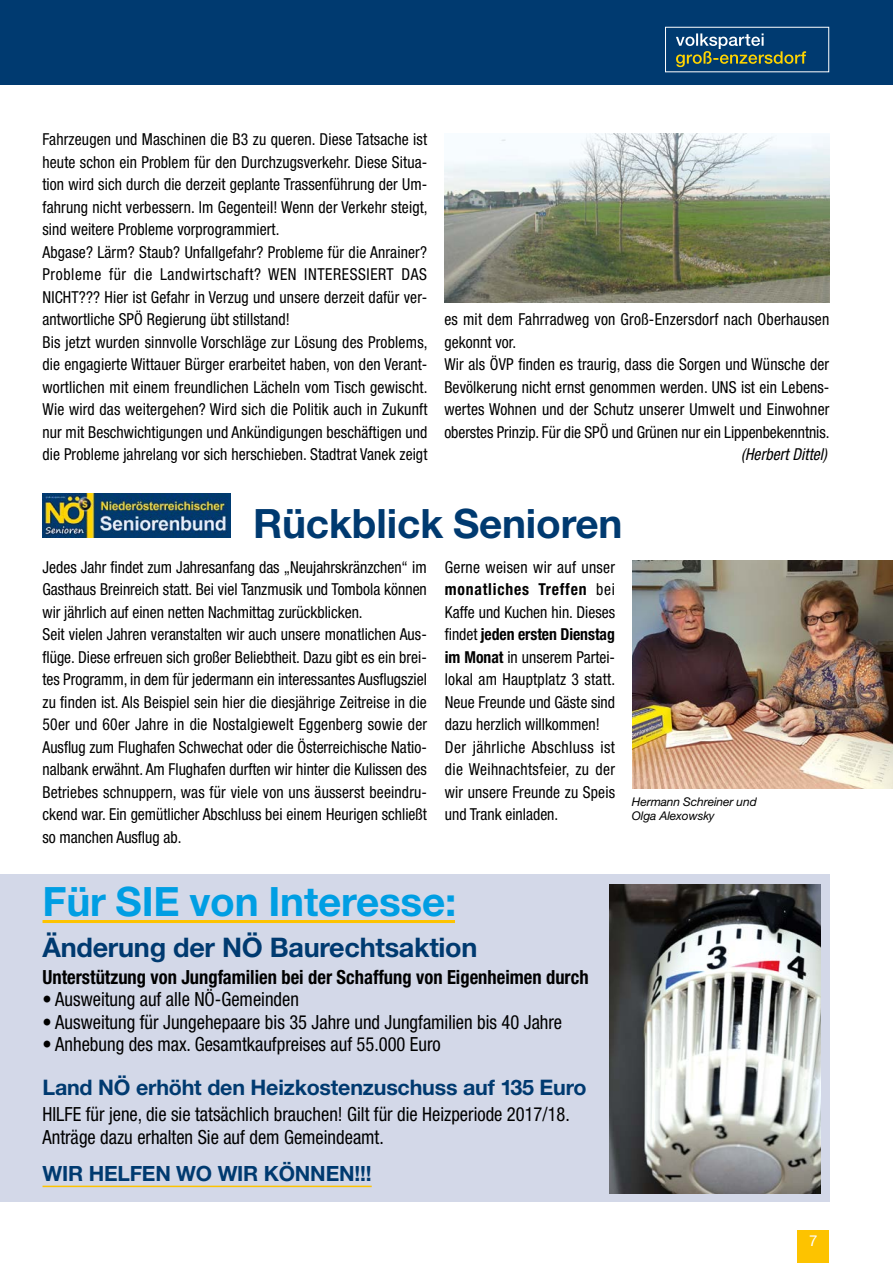
<style>
.page{position:relative;width:893px;height:1263px;background:#fff}
.page>*{position:absolute;margin:0;border:0;box-sizing:border-box;transform-origin:0 0}
.Head{font:700 40.5px "Helvetica Neue LT Std";letter-spacing:-.005em;color:#009ee3}
.Head-2{font:700 40.5px "Helvetica Neue LT Std";letter-spacing:-.005em;color:#003a70}
.Subhead{font:700 27px "Helvetica Neue LT Std";letter-spacing:-.01em;color:#003a70}
.Subhead-2{font:700 21.45px "Helvetica Neue LT Std";letter-spacing:-.01em;color:#003a70}
.Subhead_mit_Linie{font:700 21px "Helvetica Neue LT Std";letter-spacing:-.01em;color:#003a70}
.Copy_2017{font:condensed 19.5px/22.5px "Helvetica Neue LT Std";color:#000;scale:.95 1}
.Copy_2017-2{font:700 condensed 19.5px "Helvetica Neue LT Std";color:#000;scale:.95 1}
.Copy_2017-3{font:condensed 16.5px/22.5px "Helvetica Neue LT Std";letter-spacing:.005em;color:#000;text-align:justify;scale:.95 1}
.t1{font:15px "Helvetica Neue";color:#fff}
.BUs{font:italic 12px/14.2px "Helvetica Neue LT Std";letter-spacing:-.01em;color:#000}
.s1{font-style:italic}
.s2{font-weight:700}
</style>
<div class="page">
<div style="left:0;top:0;width:893px;height:85px;background:#003a70"></div>
<svg style="left:665px;top:27px;width:164px;height:46px"></svg>
<div style="left:0;top:875px;width:829px;height:327px;background:#d3d8e8"></div>
<hr style="left:43px;top:1185px;width:329px;height:2px;background:#fdc300">
<img style="left:610px;top:884px;width:211px;height:310px">
<hr style="left:43px;top:920px;width:412px;height:3px;background:#fdc300">
<img style="left:43px;top:493px;width:188px;height:45px">
<div style="left:798px;top:1231px;width:31px;height:32px;background:#fdc300"></div>
<img style="left:444px;top:134px;width:385px;height:169px">
<img style="left:632px;top:560px;width:261px;height:229px">
<p class="Copy_2017-3" style="left:43px;top:128px;width:407px">Fahrzeugen und Maschinen die B3 zu queren. Diese Tatsache ist heute schon ein Problem für den Durchzugsverkehr. Diese Situa&shy;tion wird sich durch die derzeit geplante Trassenführung der Um&shy;fahrung nicht verbessern. Im Gegenteil! Wenn der Verkehr steigt, sind weitere Probleme vorprogrammiert.</p>
<p class="Copy_2017-3" style="left:43px;top:241px;width:407px">Abgase? Lärm? Staub? Unfallgefahr? Probleme für die Anrainer?<br>Probleme für die Landwirtschaft? WEN INTERESSIERT DAS NICHT??? Hier ist Gefahr in Verzug und unsere derzeit dafür ver&shy;antwortliche SPÖ Regierung übt stillstand!</p>
<p class="Copy_2017-3" style="left:43px;top:331px;width:407px">Bis jetzt wurden sinnvolle Vorschläge zur Lösung des Problems, die engagierte Wittauer Bürger erarbeitet haben, von den Verant&shy;wortlichen mit einem freundlichen Lächeln vom Tisch gewischt.<br>Wie wird das weitergehen? Wird sich die Politik auch in Zukunft nur mit Beschwichtigungen und Ankündigungen beschäftigen und die Probleme jahrelang vor sich herschieben. Stadtrat Vanek zeigt</p>
<p class="Copy_2017-3" style="left:444px;top:308px;width:407px">es mit dem Fahrradweg von Groß-Enzersdorf nach Oberhausen gekonnt vor.</p>
<p class="Copy_2017-3" style="left:444px;top:353px;width:407px;text-align:right">Wir als ÖVP finden es traurig, dass die Sorgen und Wünsche der Bevölkerung nicht ernst genommen werden. UNS ist ein Lebens&shy;wertes Wohnen und der Schutz unserer Umwelt und Einwohner oberstes Prinzip. Für die SPÖ und Grünen nur ein Lippenbekenntnis. <span class="s1">(Herbert Dittel)</span></p>
<p class="Head-2" style="left:253px;top:498px;width:371px">Rückblick Senioren</p>
<p class="Copy_2017-3" style="left:43px;top:556px;width:406px">Jedes Jahr findet zum Jahresanfang das „Neujahrskränzchen“ im Gasthaus Breinreich statt. Bei viel Tanzmusik und Tombola können wir jährlich auf einen netten Nachmittag zurückblicken.</p>
<p class="Copy_2017-3" style="left:43px;top:623px;width:406px">Seit vielen Jahren veranstalten wir auch unsere monatlichen Aus&shy;flüge. Diese erfreuen sich großer Beliebtheit. Dazu gibt es ein brei&shy;tes Programm, in dem für jedermann ein interessantes Ausflugsziel zu finden ist. Als Beispiel sein hier die diesjährige Zeitreise in die 50er und 60er Jahre in die Nostalgiewelt Eggenberg sowie der Ausflug zum Flughafen Schwechat oder die Österreichische Natio&shy;nalbank erwähnt. Am Flughafen durften wir hinter die Kulissen des Betriebes schnuppern, was für viele von uns äusserst beeindru&shy;ckend war. Ein gemütlicher Abschluss bei einem Heurigen schließt so manchen Ausflug ab.</p>
<p class="Copy_2017-3" style="left:445px;top:556px;width:181px">Gerne weisen wir auf unser <span class="s2">monatliches Treffen</span> bei Kaffe und Kuchen hin. Dieses findet <span class="s2">jeden ersten Dienstag im Monat</span> in unserem Partei&shy;lokal am Hauptplatz 3 statt.<br>Neue Freunde und Gäste sind dazu herzlich willkommen!</p>
<p class="Copy_2017-3" style="left:445px;top:736px;width:181px">Der jährliche Abschluss ist die Weihnachtsfeier, zu der wir unsere Freunde zu Speis und Trank einladen.</p>
<p class="BUs" style="left:632px;top:795px;width:126px">Hermann Schreiner und<br>Olga Alexowsky</p>
<p class="Head" style="left:43px;top:876px;width:415px">Für SIE von Interesse:</p>
<p class="Subhead" style="left:43px;top:930px;width:436px">Änderung der NÖ Baurechtsaktion</p>
<p class="Copy_2017-2" style="left:43px;top:965px;width:576px">Unterstützung von Jungfamilien bei der Schaffung von Eigenheimen durch</p>
<p class="Copy_2017" style="left:43px;top:988px;width:271px">• Ausweitung auf alle NÖ-Gemeinden</p>
<p class="Copy_2017" style="left:43px;top:1010px;width:548px">• Ausweitung für Jungehepaare bis 35 Jahre und Jungfamilien bis 40 Jahre</p>
<p class="Copy_2017" style="left:43px;top:1033px;width:421px">• Anhebung des max. Gesamtkaufpreises auf 55.000 Euro</p>
<p class="Subhead-2" style="left:43px;top:1074px;width:546px">Land NÖ erhöht den Heizkostenzuschuss auf 135 Euro</p>
<p class="Copy_2017" style="left:43px;top:1103px;width:557px">HILFE für jene, die sie tatsächlich brauchen! Gilt für die Heizperiode 2017/18.<br>Anträge dazu erhalten Sie auf dem Gemeindeamt.</p>
<p class="Subhead_mit_Linie" style="left:43px;top:1161px;width:330px">WIR HELFEN WO WIR KÖNNEN!!!</p>
<p class="t1" style="left:809px;top:1230px;width:10px">7</p>
</div>
